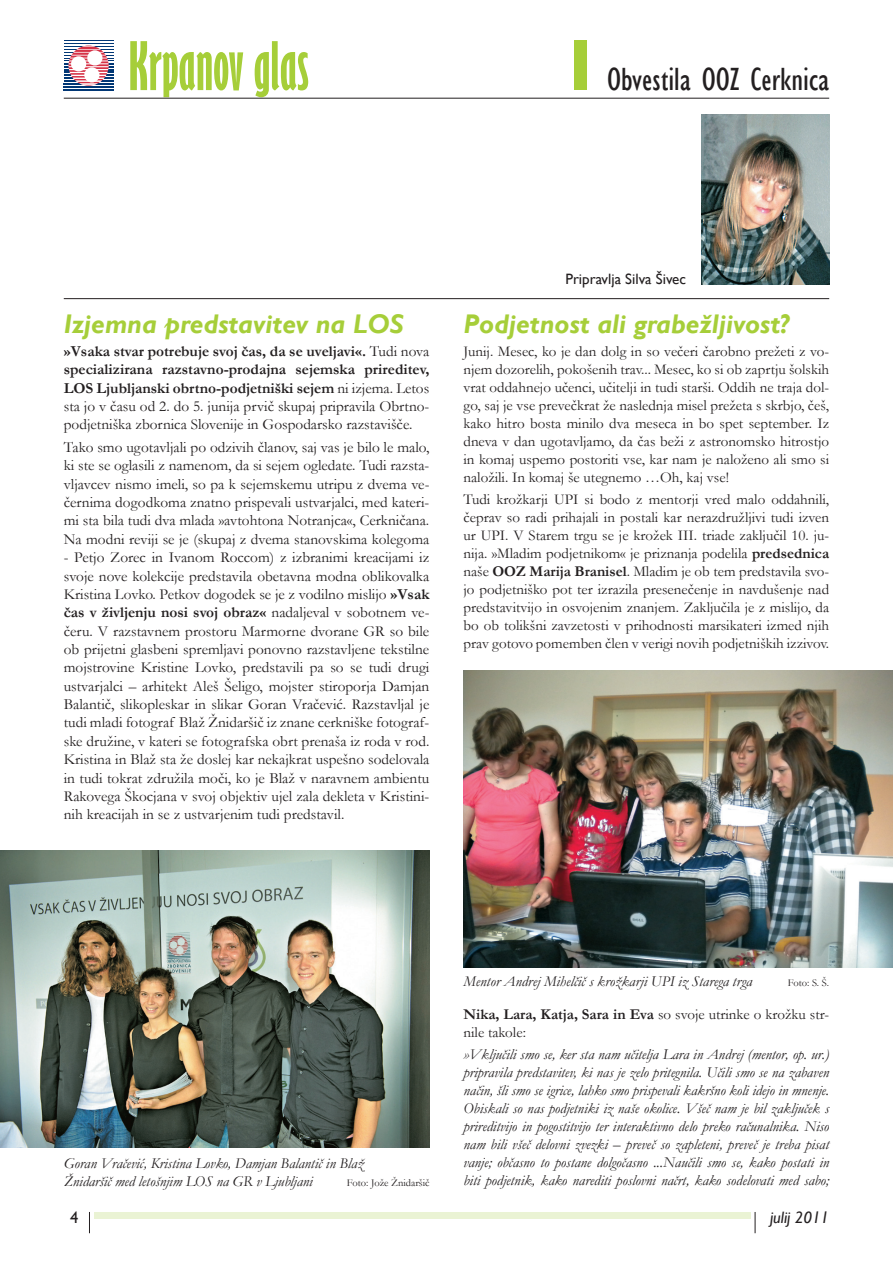
<style>
.page{position:relative;width:893px;height:1263px;background:#fff}
.page>*{position:absolute;margin:0;border:0;box-sizing:border-box;transform-origin:0 0}
.t1{font:700 expanded 61.5px "Gill Sans";color:#a6ce39}
.t2{font:condensed 33px "Gill Sans";color:#231f20}
.t3{font:italic 700 27px "Gill Sans";color:#a6ce39}
.t4{font:italic 16.5px "Gill Sans";color:#231f20}
.t5{font:16.5px "Gill Sans";color:#231f20}
.t6{font:15.3px/18.3px "Garamond";color:#231f20;text-align:justify}
.t7{font:700 15.3px/18.3px "Garamond";color:#231f20;text-align:justify}
.t8{font:15px/18px "Garamond";color:#231f20;text-align:justify}
.t9{font:italic 15px/18px "Garamond";color:#231f20;text-align:justify}
.t10{font:15px "Gill Sans";color:#231f20}
.t11{font:10.5px "Garamond";color:#231f20}
.s1{font-weight:400}
.s2{font-weight:700}
</style>
<div class="page">
<img style="left:0;top:851px;width:429px;height:296px">
<hr style="left:64px;top:98px;width:765px;height:1px;background:#231f20">
<hr style="left:64px;top:298px;width:765px;height:1px;background:#231f20">
<div style="left:574px;top:41px;width:13px;height:49px;background:#a6ce39"></div>
<img style="left:702px;top:115px;width:127px;height:170px">
<div style="left:94px;top:1212px;width:656px;height:6px;background:#eaf3d4"></div>
<svg style="left:89px;top:1212px;width:1px;height:21px"></svg>
<svg style="left:755px;top:1212px;width:1px;height:21px"></svg>
<hr style="left:64px;top:43px;width:49px;height:1px;background:#013775">
<hr style="left:64px;top:46px;width:49px;height:1px;background:#013775">
<hr style="left:64px;top:49px;width:49px;height:1px;background:#013775">
<hr style="left:64px;top:52px;width:49px;height:1px;background:#013775">
<hr style="left:64px;top:55px;width:49px;height:1px;background:#013775">
<hr style="left:64px;top:58px;width:49px;height:1px;background:#013775">
<hr style="left:64px;top:60px;width:49px;height:1px;background:#013775">
<hr style="left:64px;top:63px;width:49px;height:1px;background:#013775">
<hr style="left:64px;top:66px;width:49px;height:1px;background:#013775">
<hr style="left:64px;top:69px;width:49px;height:1px;background:#013775">
<hr style="left:64px;top:72px;width:49px;height:1px;background:#013775">
<hr style="left:64px;top:75px;width:49px;height:1px;background:#013775">
<hr style="left:64px;top:78px;width:49px;height:1px;background:#013775">
<hr style="left:64px;top:80px;width:49px;height:2px;background:#013775">
<hr style="left:64px;top:83px;width:50px;height:2px;background:#013775">
<hr style="left:64px;top:86px;width:50px;height:2px;background:#013775">
<hr style="left:64px;top:41px;width:49px;height:1px;background:#013775">
<hr style="left:64px;top:89px;width:50px;height:2px;background:#013775">
<svg style="left:69px;top:46px;width:40px;height:39px"></svg>
<img style="left:463px;top:671px;width:430px;height:296px">
<h1 class="t1" style="left:129px;top:29px;width:182px">Krpanov glas</h1>
<h2 class="t2" style="left:607px;top:59px;width:224px">Obvestila OOZ Cerknica</h2>
<h3 class="t3" style="left:64px;top:309px;width:342px">Izjemna predstavitev na LOS</h3>
<p class="t7" style="left:64px;top:342px;width:367px">»Vsaka stvar potrebuje svoj čas, da se uveljavi«. <span class="s1">Tudi nova </span>specializirana razstavno-prodajna sejemska prireditev, LOS Ljubljanski obrtno-podjetniški sejem <span class="s1">ni izjema. Letos sta jo v času od 2. do 5. junija prvič skupaj pripravila Obrtno&shy;podjetniška zbornica Slovenije in Gospodarsko razstavišče.</span></p>
<p class="t6" style="left:64px;top:438px;width:367px">Tako smo ugotavljali po odzivih članov, saj vas je bilo le malo, ki ste se oglasili z namenom, da si sejem ogledate. Tudi razsta&shy;vljavcev nismo imeli, so pa k sejemskemu utripu z dvema ve&shy;černima dogodkoma znatno prispevali ustvarjalci, med kateri&shy;mi sta bila tudi dva mlada »avtohtona Notranjca«, Cerkničana.<br>Na modni reviji se je (skupaj z dvema stanovskima kolegoma</p>
<p class="t6" style="left:64px;top:548px;width:367px">- Petjo Zorec in Ivanom Roccom) z izbranimi kreacijami iz svoje nove kolekcije predstavila obetavna modna oblikovalka Kristina Lovko. Petkov dogodek se je z vodilno mislijo <span class="s2">»Vsak čas v življenju nosi svoj obraz«</span> nadaljeval v sobotnem ve&shy;čeru. V razstavnem prostoru Marmorne dvorane GR so bile ob prijetni glasbeni spremljavi ponovno razstavljene tekstilne mojstrovine Kristine Lovko, predstavili pa so se tudi drugi ustvarjalci – arhitekt Aleš Šeligo, mojster stiroporja Damjan Balantič, slikopleskar in slikar Goran Vračević. Razstavljal je tudi mladi fotograf Blaž Žnidaršič iz znane cerkniške fotograf&shy;ske družine, v kateri se fotografska obrt prenaša iz roda v rod.<br>Kristina in Blaž sta že doslej kar nekajkrat uspešno sodelovala in tudi tokrat združila moči, ko je Blaž v naravnem ambientu Rakovega Škocjana v svoj objektiv ujel zala dekleta v Kristini&shy;nih kreacijah in se z ustvarjenim tudi predstavil.</p>
<p class="t10" style="left:565px;top:270px;width:122px">Pripravlja Silva Šivec</p>
<h3 class="t3" style="left:463px;top:309px;width:327px">Podjetnost ali grabežljivost?</h3>
<p class="t8" style="left:463px;top:341px;width:367px">Junij. Mesec, ko je dan dolg in so večeri čarobno prežeti z vo&shy;njem dozorelih, pokošenih trav... Mesec, ko si ob zaprtju šolskih vrat oddahnejo učenci, učitelji in tudi starši. Oddih ne traja dol&shy;go, saj je vse prevečkrat že naslednja misel prežeta s skrbjo, češ, kako hitro bosta minilo dva meseca in bo spet september. Iz dneva v dan ugotavljamo, da čas beži z astronomsko hitrostjo in komaj uspemo postoriti vse, kar nam je naloženo ali smo si naložili. In komaj še utegnemo …Oh, kaj vse!</p>
<p class="t8" style="left:463px;top:490px;width:367px">Tudi krožkarji UPI si bodo z mentorji vred malo oddahnili, čeprav so radi prihajali in postali kar nerazdružljivi tudi izven ur UPI. V Starem trgu se je krožek III. triade zaključil 10. ju&shy;nija. »Mladim podjetnikom« je priznanja podelila <span class="s2">predsednica </span>naše <span class="s2">OOZ Marija Branisel</span>. Mladim je ob tem predstavila svo&shy;jo podjetniško pot ter izrazila presenečenje in navdušenje nad predstavitvijo in osvojenim znanjem. Zaključila je z mislijo, da bo ob tolikšni zavzetosti v prihodnosti marsikateri izmed njih prav gotovo pomemben člen v verigi novih podjetniških izzivov.</p>
<p class="t9" style="left:64px;top:1153px;width:301px">Goran Vračević, Kristina Lovko, Damjan Balantič in Blaž<br>Žnidaršič med letošnjim LOS na GR v Ljubljani</p>
<p class="t11" style="left:347px;top:1176px;width:84px">Foto: Jože Žnidaršič</p>
<p class="t5" style="left:70px;top:1208px;width:10px">4</p>
<p class="t9" style="left:463px;top:972px;width:290px">Mentor Andrej Mihelčič s krožkarji UPI iz Starega trga</p>
<p class="t11" style="left:788px;top:976px;width:43px">Foto: S. Š.</p>
<p class="t8" style="left:463px;top:1004px;width:367px"><span class="s2">Nika, Lara, Katja, Sara in Eva</span> so svoje utrinke o krožku str&shy;nile takole:</p>
<p class="t9" style="left:463px;top:1045px;width:367px">»Vključili smo se, ker sta nam učitelja Lara in Andrej (mentor, op. ur.) pripravila predstavitev, ki nas je zelo pritegnila. Učili smo se na zabaven način, šli smo se igrice, lahko smo prispevali kakršno koli idejo in mnenje.<br>Obiskali so nas podjetniki iz naše okolice. Všeč nam je bil zaključek s prireditvijo in pogostitvijo ter interaktivno delo preko računalnika. Niso nam bili všeč delovni zvezki – preveč so zapleteni, preveč je treba pisat vanje; občasno to postane dolgočasno ...Naučili smo se, kako postati in biti podjetnik, kako narediti poslovni načrt, kako sodelovati med sabo;</p>
<p class="t4" style="left:770px;top:1208px;width:61px">julij 2011</p>
</div>
